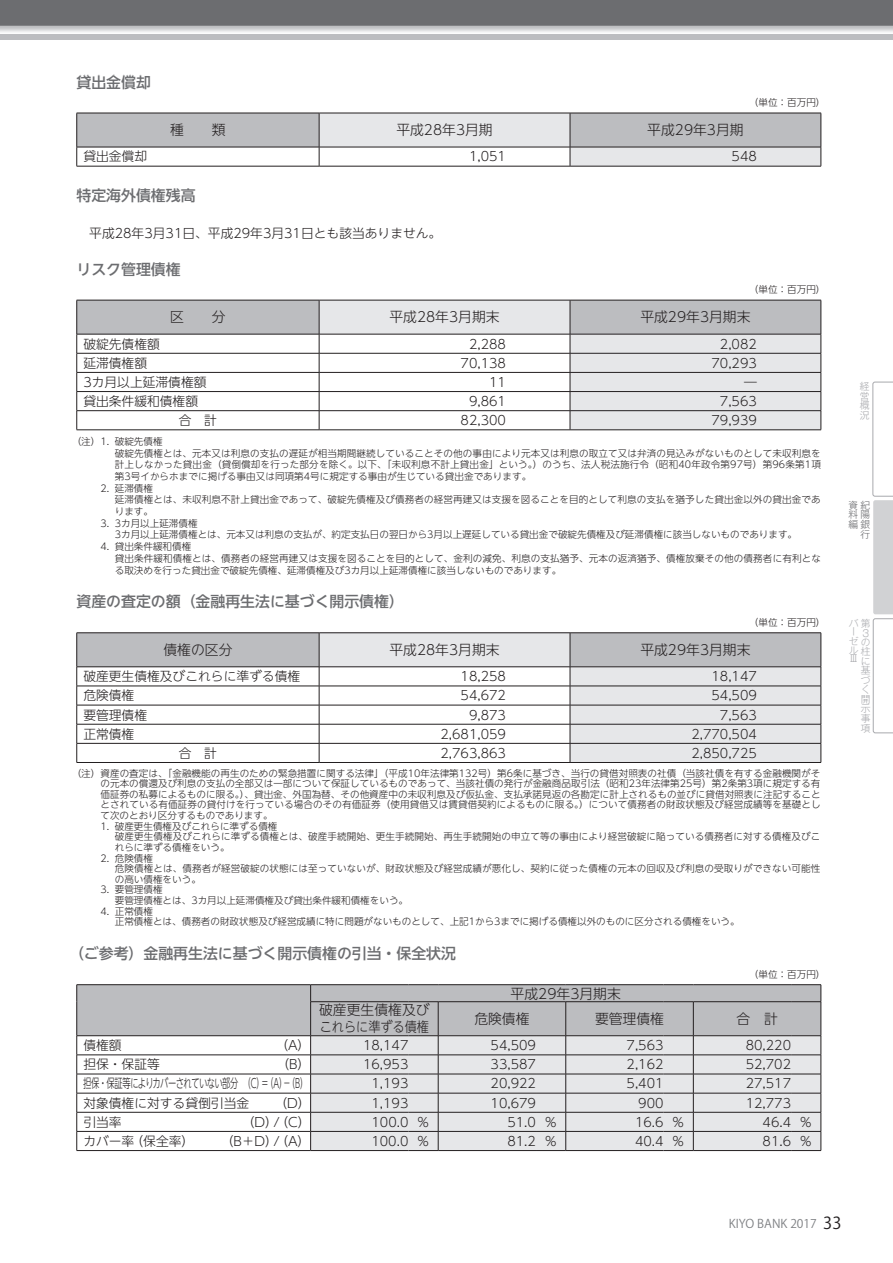
<style>
.page{position:relative;width:893px;height:1263px;background:#fff}
.page>*{position:absolute;margin:0;border:0;box-sizing:border-box;transform-origin:0 0}
.t1{font:16.5px "Koz Go Pr 6 N";color:#231f20}
.t2{font:500 14.85px "UD Shin Go NT Pr 6 N";color:#6c6d70}
.t3{font:300 13.8px/17px "UD Shin Go NT Pr 6 N";color:#231f20}
.t4{font:300 12.75px "UD Shin Go NT Pr 6 N";color:#231f20}
.t5{font:300 12.75px "UD Shin Go NT Pr 6 N";letter-spacing:-.07em;color:#231f20;scale:.65 1}
.t6{font:12px "Koz Go Pr 6 N";color:#808285}
.t7{font:300 9.75px/9.6px "Gothic MB101 Pr 6 N";color:#a8a9ad}
.t8{font:300 9.75px/9.8px "Gothic MB101 Pr 6 N";color:#6c6d70;text-align:right}
.t9{font:300 9.6px/10.6px "UD Shin Go NT Pr 6 N";letter-spacing:.01em;color:#231f20}
.s1{font-size:12px;color:#808285}
.s2{font-size:16.5px;color:#231f20}
</style>
<div class="page">
<svg style="left:872px;top:382px;width:21px;height:351px"></svg>
<svg style="left:76px;top:113px;width:746px;height:53px"></svg>
<hr style="left:77px;top:113px;width:242px;height:1px;background:#231f20">
<hr style="left:319px;top:113px;width:251px;height:1px;background:#231f20">
<hr style="left:570px;top:113px;width:251px;height:1px;background:#231f20">
<hr style="left:77px;top:166px;width:242px;height:1px;background:#231f20">
<hr style="left:319px;top:166px;width:251px;height:1px;background:#231f20">
<hr style="left:570px;top:166px;width:251px;height:1px;background:#231f20">
<svg style="left:76px;top:300px;width:746px;height:129px"></svg>
<hr style="left:77px;top:300px;width:242px;height:1px;background:#231f20">
<hr style="left:319px;top:300px;width:251px;height:1px;background:#231f20">
<hr style="left:570px;top:300px;width:251px;height:1px;background:#231f20">
<hr style="left:77px;top:429px;width:242px;height:1px;background:#231f20">
<hr style="left:319px;top:429px;width:251px;height:1px;background:#231f20">
<hr style="left:570px;top:429px;width:251px;height:1px;background:#231f20">
<svg style="left:76px;top:633px;width:746px;height:129px"></svg>
<hr style="left:77px;top:632px;width:242px;height:1px;background:#231f20">
<hr style="left:319px;top:632px;width:251px;height:1px;background:#231f20">
<hr style="left:570px;top:632px;width:251px;height:1px;background:#231f20">
<hr style="left:77px;top:762px;width:242px;height:1px;background:#231f20">
<hr style="left:319px;top:762px;width:251px;height:1px;background:#231f20">
<hr style="left:570px;top:762px;width:251px;height:1px;background:#231f20">
<svg style="left:76px;top:984px;width:746px;height:167px"></svg>
<hr style="left:693px;top:1150px;width:98px;height:1px;background:#231f20">
<hr style="left:791px;top:1150px;width:30px;height:1px;background:#231f20">
<svg style="left:0;top:0;width:893px;height:40px;background:#8e8f92"></svg>
<h2 class="t2" style="left:77px;top:70px;width:76px">貸出金償却</h2>
<h3 class="t3" style="left:170px;top:121px;width:57px">種　　類</h3>
<h3 class="t3" style="left:396px;top:121px;width:98px">平成28年3月期</h3>
<h3 class="t3" style="left:647px;top:121px;width:98px">平成29年3月期</h3>
<p class="t9" style="left:749px;top:97px;width:78px">（単位：百万円）</p>
<h3 class="t4" style="left:83px;top:146px;width:65px">貸出金償却</h3>
<h3 class="t4" style="left:469px;top:146px;width:38px">1,051</h3>
<h3 class="t4" style="left:732px;top:146px;width:27px">548</h3>
<h2 class="t2" style="left:77px;top:183px;width:121px">特定海外債権残高</h2>
<h3 class="t4" style="left:77px;top:222px;width:366px">　平成28年3月31日、平成29年3月31日とも該当ありません。</h3>
<h2 class="t2" style="left:77px;top:257px;width:106px">リスク管理債権</h2>
<p class="t9" style="left:749px;top:284px;width:78px">（単位：百万円）</p>
<h3 class="t3" style="left:170px;top:308px;width:57px">区　　分</h3>
<h3 class="t3" style="left:389px;top:308px;width:112px">平成28年3月期末</h3>
<h3 class="t3" style="left:640px;top:308px;width:112px">平成29年3月期末</h3>
<h3 class="t4" style="left:83px;top:333px;width:78px">破綻先債権額</h3>
<h3 class="t4" style="left:469px;top:333px;width:38px">2,288</h3>
<h3 class="t4" style="left:720px;top:333px;width:38px">2,082</h3>
<h3 class="t4" style="left:83px;top:352px;width:65px">延滞債権額</h3>
<h3 class="t4" style="left:461px;top:352px;width:47px">70,138</h3>
<h3 class="t4" style="left:711px;top:352px;width:47px">70,293</h3>
<h3 class="t4" style="left:83px;top:372px;width:125px">3カ月以上延滞債権額</h3>
<h3 class="t4" style="left:489px;top:372px;width:18px">11</h3>
<h3 class="t4" style="left:744px;top:372px;width:14px">―</h3>
<h3 class="t4" style="left:83px;top:391px;width:116px">貸出条件緩和債権額</h3>
<h3 class="t4" style="left:469px;top:391px;width:38px">9,861</h3>
<h3 class="t4" style="left:720px;top:391px;width:38px">7,563</h3>
<h3 class="t4" style="left:179px;top:410px;width:40px">合　計</h3>
<h3 class="t4" style="left:461px;top:410px;width:47px">82,300</h3>
<h3 class="t4" style="left:711px;top:410px;width:47px">79,939</h3>
<p class="t9" style="left:115px;top:435px;width:708px;line-height:11.7px;text-indent:-43px">（注）1. 破綻先債権<br>破綻先債権とは、元本又は利息の支払の遅延が相当期間継続していることその他の事由により元本又は利息の取立て又は弁済の見込みがないものとして未収利息を計上しなかった貸出金（貸倒償却を行った部分を除く。以下、「未収利息不計上貸出金」という。）のうち、法人税法施行令（昭和40年政令第97号）第96条第1項第3号イからホまでに掲げる事由又は同項第4号に規定する事由が生じている貸出金であります。</p>
<p class="t9" style="left:115px;top:482px;width:707px;line-height:11.7px;text-indent:-14px">2. 延滞債権<br>延滞債権とは、未収利息不計上貸出金であって、破綻先債権及び債務者の経営再建又は支援を図ることを目的として利息の支払を猶予した貸出金以外の貸出金であります。</p>
<p class="t9" style="left:115px;top:517px;width:684px;line-height:11.7px;text-indent:-14px">3. 3カ月以上延滞債権<br>3カ月以上延滞債権とは、元本又は利息の支払が、約定支払日の翌日から3月以上遅延している貸出金で破綻先債権及び延滞債権に該当しないものであります。</p>
<p class="t9" style="left:115px;top:540px;width:708px;line-height:11.7px;text-indent:-14px">4. 貸出条件緩和債権<br>貸出条件緩和債権とは、債務者の経営再建又は支援を図ることを目的として、金利の減免、利息の支払猶予、元本の返済猶予、債権放棄その他の債務者に有利となる取決めを行った貸出金で破綻先債権、延滞債権及び3カ月以上延滞債権に該当しないものであります。</p>
<h2 class="t2" style="left:77px;top:590px;width:329px">資産の査定の額（金融再生法に基づく開示債権）</h2>
<p class="t9" style="left:749px;top:617px;width:78px">（単位：百万円）</p>
<h3 class="t3" style="left:163px;top:641px;width:71px">債権の区分</h3>
<h3 class="t3" style="left:389px;top:641px;width:112px">平成28年3月期末</h3>
<h3 class="t3" style="left:640px;top:641px;width:112px">平成29年3月期末</h3>
<h3 class="t4" style="left:83px;top:666px;width:218px">破産更生債権及びこれらに準ずる債権</h3>
<h3 class="t4" style="left:461px;top:666px;width:47px">18,258</h3>
<h3 class="t4" style="left:711px;top:666px;width:47px">18,147</h3>
<h3 class="t4" style="left:83px;top:685px;width:53px">危険債権</h3>
<h3 class="t4" style="left:461px;top:685px;width:47px">54,672</h3>
<h3 class="t4" style="left:711px;top:685px;width:47px">54,509</h3>
<h3 class="t4" style="left:83px;top:704px;width:65px">要管理債権</h3>
<h3 class="t4" style="left:469px;top:704px;width:38px">9,873</h3>
<h3 class="t4" style="left:720px;top:704px;width:38px">7,563</h3>
<h3 class="t4" style="left:83px;top:723px;width:53px">正常債権</h3>
<h3 class="t4" style="left:441px;top:723px;width:67px">2,681,059</h3>
<h3 class="t4" style="left:691px;top:723px;width:67px">2,770,504</h3>
<h3 class="t4" style="left:179px;top:742px;width:40px">合　計</h3>
<h3 class="t4" style="left:441px;top:742px;width:67px">2,763,863</h3>
<h3 class="t4" style="left:691px;top:742px;width:67px">2,850,725</h3>
<p class="t9" style="left:100px;top:767px;width:722px;text-align:justify;text-indent:-29px">（注）資産の査定は、「金融機能の再生のための緊急措置に関する法律」（平成10年法律第132号）第6条に基づき、当行の貸借対照表の社債（当該社債を有する金融機関がその元本の償還及び利息の支払の全部又は一部について保証しているものであって、当該社債の発行が金融商品取引法（昭和23年法律第25号）第2条第3項に規定する有価証券の私募によるものに限る。）、貸出金、外国為替、その他資産中の未収利息及び仮払金、支払承諾見返の各勘定に計上されるもの並びに貸借対照表に注記することとされている有価証券の貸付けを行っている場合のその有価証券（使用貸借又は賃貸借契約によるものに限る。）について債務者の財政状態及び経営成績等を基礎として次のとおり区分するものであります。</p>
<p class="t9" style="left:115px;top:820px;width:707px;text-indent:-14px">1. 破産更生債権及びこれらに準ずる債権<br>破産更生債権及びこれらに準ずる債権とは、破産手続開始、更生手続開始、再生手続開始の申立て等の事由により経営破綻に陥っている債務者に対する債権及びこれらに準ずる債権をいう。</p>
<p class="t9" style="left:115px;top:852px;width:707px;text-indent:-14px">2. 危険債権<br>危険債権とは、債務者が経営破綻の状態には至っていないが、財政状態及び経営成績が悪化し、契約に従った債権の元本の回収及び利息の受取りができない可能性の高い債権をいう。</p>
<p class="t9" style="left:115px;top:884px;width:295px;text-indent:-14px">3. 要管理債権<br>要管理債権とは、3カ月以上延滞債権及び貸出条件緩和債権をいう。</p>
<p class="t9" style="left:115px;top:905px;width:626px;text-indent:-14px">4. 正常債権<br>正常債権とは、債務者の財政状態及び経営成績に特に問題がないものとして、上記1から3までに掲げる債権以外のものに区分される債権をいう。</p>
<h2 class="t2" style="left:69px;top:941px;width:388px">（ご参考）金融再生法に基づく開示債権の引当・保全状況</h2>
<p class="t9" style="left:749px;top:968px;width:78px">（単位：百万円）</p>
<h3 class="t3" style="left:511px;top:984px;width:112px">平成29年3月期末</h3>
<h3 class="t3" style="left:319px;top:1001px;width:112px">破産更生債権及びこれらに準ずる債権</h3>
<h3 class="t3" style="left:474px;top:1010px;width:57px">危険債権</h3>
<h3 class="t3" style="left:595px;top:1010px;width:71px">要管理債権</h3>
<h3 class="t3" style="left:736px;top:1010px;width:43px">合　計</h3>
<h3 class="t4" style="left:83px;top:1035px;width:40px">債権額</h3>
<h3 class="t4" style="left:275px;top:1035px;width:37px">（A）</h3>
<h3 class="t4" style="left:363px;top:1035px;width:47px">18,147</h3>
<h3 class="t4" style="left:491px;top:1035px;width:47px">54,509</h3>
<h3 class="t4" style="left:627px;top:1035px;width:38px">7,563</h3>
<h3 class="t4" style="left:746px;top:1035px;width:47px">80,220</h3>
<h3 class="t4" style="left:83px;top:1054px;width:78px">担保・保証等</h3>
<h3 class="t4" style="left:277px;top:1054px;width:35px">（B）</h3>
<h3 class="t4" style="left:363px;top:1054px;width:47px">16,953</h3>
<h3 class="t4" style="left:491px;top:1054px;width:47px">33,587</h3>
<h3 class="t4" style="left:627px;top:1054px;width:38px">2,162</h3>
<h3 class="t4" style="left:746px;top:1054px;width:47px">52,702</h3>
<h3 class="t5" style="left:83px;top:1073px;width:347px">担保・保証等によりカバーされていない部分（C）＝（A）－（B）</h3>
<h3 class="t4" style="left:371px;top:1073px;width:38px">1,193</h3>
<h3 class="t4" style="left:491px;top:1073px;width:47px">20,922</h3>
<h3 class="t4" style="left:627px;top:1073px;width:38px">5,401</h3>
<h3 class="t4" style="left:746px;top:1073px;width:47px">27,517</h3>
<h3 class="t4" style="left:83px;top:1092px;width:167px">対象債権に対する貸倒引当金</h3>
<h3 class="t4" style="left:274px;top:1092px;width:38px">（D）</h3>
<h3 class="t4" style="left:371px;top:1092px;width:38px">1,193</h3>
<h3 class="t4" style="left:491px;top:1092px;width:47px">10,679</h3>
<h3 class="t4" style="left:638px;top:1092px;width:27px">900</h3>
<h3 class="t4" style="left:746px;top:1092px;width:47px">12,773</h3>
<h3 class="t4" style="left:83px;top:1111px;width:40px">引当率</h3>
<h3 class="t4" style="left:242px;top:1111px;width:70px">（D）/（C）</h3>
<h3 class="t4" style="left:371px;top:1111px;width:60px">100.0 ％</h3>
<h3 class="t4" style="left:507px;top:1111px;width:51px">51.0 ％</h3>
<h3 class="t4" style="left:635px;top:1111px;width:51px">16.6 ％</h3>
<h3 class="t4" style="left:763px;top:1111px;width:51px">46.4 ％</h3>
<h3 class="t4" style="left:83px;top:1130px;width:112px">カバー率（保全率）</h3>
<h3 class="t4" style="left:221px;top:1130px;width:91px">（B＋D）/（A）</h3>
<h3 class="t4" style="left:371px;top:1130px;width:60px">100.0 ％</h3>
<h3 class="t4" style="left:507px;top:1130px;width:51px">81.2 ％</h3>
<h3 class="t4" style="left:635px;top:1130px;width:51px">40.4 ％</h3>
<h3 class="t4" style="left:763px;top:1130px;width:51px">81.6 ％</h3>
<p class="t7" style="left:860px;top:380px;width:11px;text-align:justify">経営概況</p>
<p class="t8" style="left:849px;top:499px;width:23px">資紀料陽編銀行</p>
<p class="t7" style="left:861px;top:617px;width:11px;text-indent:-12px">バ第<br>3の柱に基づく開示事項</p>
<p class="t7" style="left:849px;top:626px;width:11px;line-height:9px">ーゼル<br>Ⅲ</p>
<h1 class="t1" style="left:810px;top:1213px;width:43px"><span class="s1">4</span> 000</h1>
<p class="t6" style="left:729px;top:1216px;width:114px">KIYO BANK 2017 <span class="s2">33</span></p>
</div>
